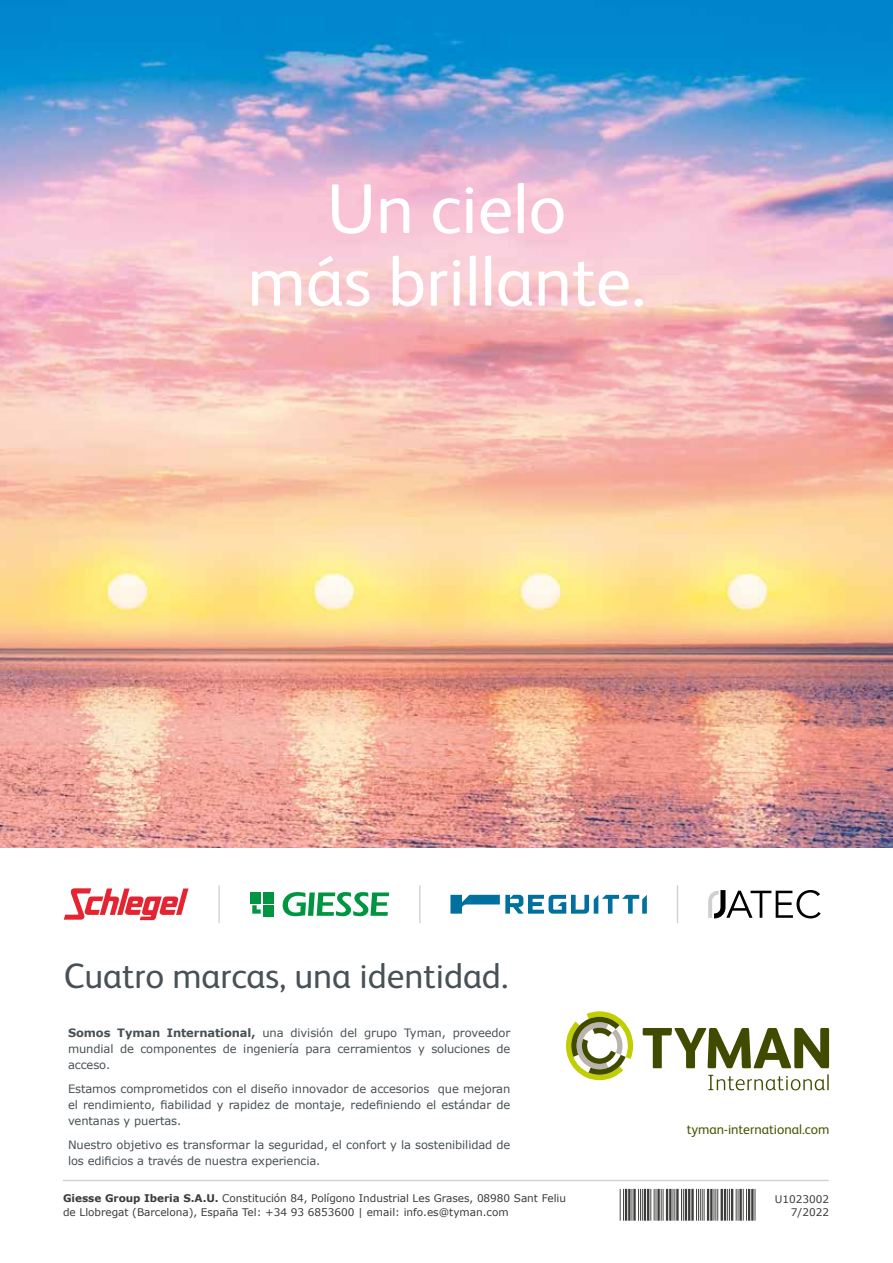
<style>
.page{position:relative;width:893px;height:1263px;background:#fff}
.page>*{position:absolute;margin:0;border:0;box-sizing:border-box;transform-origin:0 0}
.t1{font:70.65px/72.6px "FS Albert";color:#fff;text-align:center}
.t2{font:35.25px "FS Albert";color:#485156}
.t3{font:13.65px "FS Albert";color:#4a5300}
.t4{font:11.55px/15.9px "Verdana";letter-spacing:-.01em;color:#485156;text-align:justify}
.t5{font:10.5px/13.5px "Verdana";letter-spacing:-.005em;color:#3c3c3b;text-align:right}
.s1{font-weight:700}
</style>
<div class="page">
<img style="left:0;top:0;width:893px;height:847px">
<svg style="left:566px;top:1011px;width:67px;height:69px"></svg>
<svg style="left:643px;top:1028px;width:186px;height:40px"></svg>
<svg style="left:708px;top:1074px;width:121px;height:16px"></svg>
<svg style="left:450px;top:895px;width:197px;height:19px"></svg>
<svg style="left:708px;top:890px;width:113px;height:28px"></svg>
<svg style="left:64px;top:888px;width:124px;height:32px"></svg>
<div style="left:250px;top:892px;width:11px;height:11px;background:#009641"></div>
<div style="left:263px;top:892px;width:11px;height:11px;background:#009641"></div>
<div style="left:263px;top:905px;width:11px;height:11px;background:#009641"></div>
<svg style="left:252px;top:905px;width:9px;height:9px"></svg>
<svg style="left:282px;top:892px;width:107px;height:24px"></svg>
<hr style="left:218px;top:885px;width:2px;height:38px;background:#d0d0d0">
<hr style="left:419px;top:885px;width:1px;height:38px;background:#d0d0d0">
<hr style="left:677px;top:885px;width:1px;height:38px;background:#d0d0d0">
<hr style="left:63px;top:1180px;width:766px;height:1px;background:#d0d0d0">
<hr style="left:620px;top:1189px;width:1px;height:32px;background:#3c3c3b">
<hr style="left:623px;top:1189px;width:1px;height:32px;background:#3c3c3b">
<hr style="left:631px;top:1189px;width:1px;height:32px;background:#3c3c3b">
<hr style="left:625px;top:1189px;width:2px;height:32px;background:#3c3c3b">
<hr style="left:628px;top:1189px;width:2px;height:32px;background:#3c3c3b">
<hr style="left:633px;top:1189px;width:3px;height:32px;background:#3c3c3b">
<hr style="left:638px;top:1189px;width:1px;height:32px;background:#3c3c3b">
<hr style="left:644px;top:1189px;width:2px;height:32px;background:#3c3c3b">
<hr style="left:640px;top:1189px;width:1px;height:32px;background:#3c3c3b">
<hr style="left:642px;top:1189px;width:1px;height:32px;background:#3c3c3b">
<hr style="left:647px;top:1189px;width:2px;height:32px;background:#3c3c3b">
<hr style="left:650px;top:1189px;width:1px;height:32px;background:#3c3c3b">
<hr style="left:657px;top:1189px;width:3px;height:32px;background:#3c3c3b">
<hr style="left:654px;top:1189px;width:1px;height:32px;background:#3c3c3b">
<hr style="left:655px;top:1189px;width:1px;height:32px;background:#3c3c3b">
<hr style="left:661px;top:1189px;width:1px;height:32px;background:#3c3c3b">
<hr style="left:663px;top:1189px;width:1px;height:32px;background:#3c3c3b">
<hr style="left:672px;top:1189px;width:1px;height:32px;background:#3c3c3b">
<hr style="left:666px;top:1189px;width:2px;height:32px;background:#3c3c3b">
<hr style="left:669px;top:1189px;width:2px;height:32px;background:#3c3c3b">
<hr style="left:674px;top:1189px;width:1px;height:32px;background:#3c3c3b">
<hr style="left:676px;top:1189px;width:3px;height:32px;background:#3c3c3b">
<hr style="left:685px;top:1189px;width:2px;height:32px;background:#3c3c3b">
<hr style="left:681px;top:1189px;width:1px;height:32px;background:#3c3c3b">
<hr style="left:683px;top:1189px;width:1px;height:32px;background:#3c3c3b">
<hr style="left:688px;top:1189px;width:2px;height:32px;background:#3c3c3b">
<hr style="left:691px;top:1189px;width:3px;height:32px;background:#3c3c3b">
<hr style="left:700px;top:1189px;width:1px;height:32px;background:#3c3c3b">
<hr style="left:696px;top:1189px;width:1px;height:32px;background:#3c3c3b">
<hr style="left:698px;top:1189px;width:1px;height:32px;background:#3c3c3b">
<hr style="left:702px;top:1189px;width:1px;height:32px;background:#3c3c3b">
<hr style="left:704px;top:1189px;width:1px;height:32px;background:#3c3c3b">
<hr style="left:713px;top:1189px;width:1px;height:32px;background:#3c3c3b">
<hr style="left:707px;top:1189px;width:2px;height:32px;background:#3c3c3b">
<hr style="left:710px;top:1189px;width:3px;height:32px;background:#3c3c3b">
<hr style="left:715px;top:1189px;width:1px;height:32px;background:#3c3c3b">
<hr style="left:717px;top:1189px;width:1px;height:32px;background:#3c3c3b">
<hr style="left:727px;top:1189px;width:1px;height:32px;background:#3c3c3b">
<hr style="left:721px;top:1189px;width:2px;height:32px;background:#3c3c3b">
<hr style="left:724px;top:1189px;width:2px;height:32px;background:#3c3c3b">
<hr style="left:729px;top:1189px;width:1px;height:32px;background:#3c3c3b">
<hr style="left:731px;top:1189px;width:2px;height:32px;background:#3c3c3b">
<hr style="left:739px;top:1189px;width:3px;height:32px;background:#3c3c3b">
<hr style="left:736px;top:1189px;width:1px;height:32px;background:#3c3c3b">
<hr style="left:737px;top:1189px;width:1px;height:32px;background:#3c3c3b">
<hr style="left:743px;top:1189px;width:1px;height:32px;background:#3c3c3b">
<hr style="left:746px;top:1189px;width:1px;height:32px;background:#3c3c3b">
<hr style="left:754px;top:1189px;width:1px;height:32px;background:#3c3c3b">
<hr style="left:748px;top:1189px;width:2px;height:32px;background:#3c3c3b">
<hr style="left:751px;top:1189px;width:3px;height:32px;background:#3c3c3b">
<h1 class="t1" style="left:247px;top:169px;width:400px">Un cielo<br>más brillante.</h1>
<h2 class="t2" style="left:64px;top:953px;width:446px">Cuatro marcas, una identidad.</h2>
<p class="t4" style="left:68px;top:1025px;width:444px"><span class="s1">Somos Tyman International,</span> una división del grupo Tyman, proveedor mundial de componentes de ingeniería para cerramientos y soluciones de acceso.</p>
<p class="t4" style="left:68px;top:1081px;width:444px">Estamos comprometidos con el diseño innovador de accesorios que mejoran el rendimiento, fiabilidad y rapidez de montaje, redefiniendo el estándar de ventanas y puertas.</p>
<p class="t4" style="left:68px;top:1136px;width:444px">Nuestro objetivo es transformar la seguridad, el confort y la sostenibilidad de los edificios a través de nuestra experiencia.</p>
<p class="t5" style="left:63px;top:1191px;width:504px;line-height:14.1px;text-align:left"><span class="s1">Giesse Group Iberia S.A.U.</span> Constitución 84, Polígono Industrial Les Grases, 08980 Sant Feliu de Llobregat (Barcelona), España Tel: +34 93 6853600 | email: info.es@tyman.com</p>
<p class="t3" style="left:687px;top:1120px;width:144px">tyman-international.com</p>
<p class="t5" style="left:775px;top:1192px;width:56px">U1023002<br>7/2022</p>
</div>
